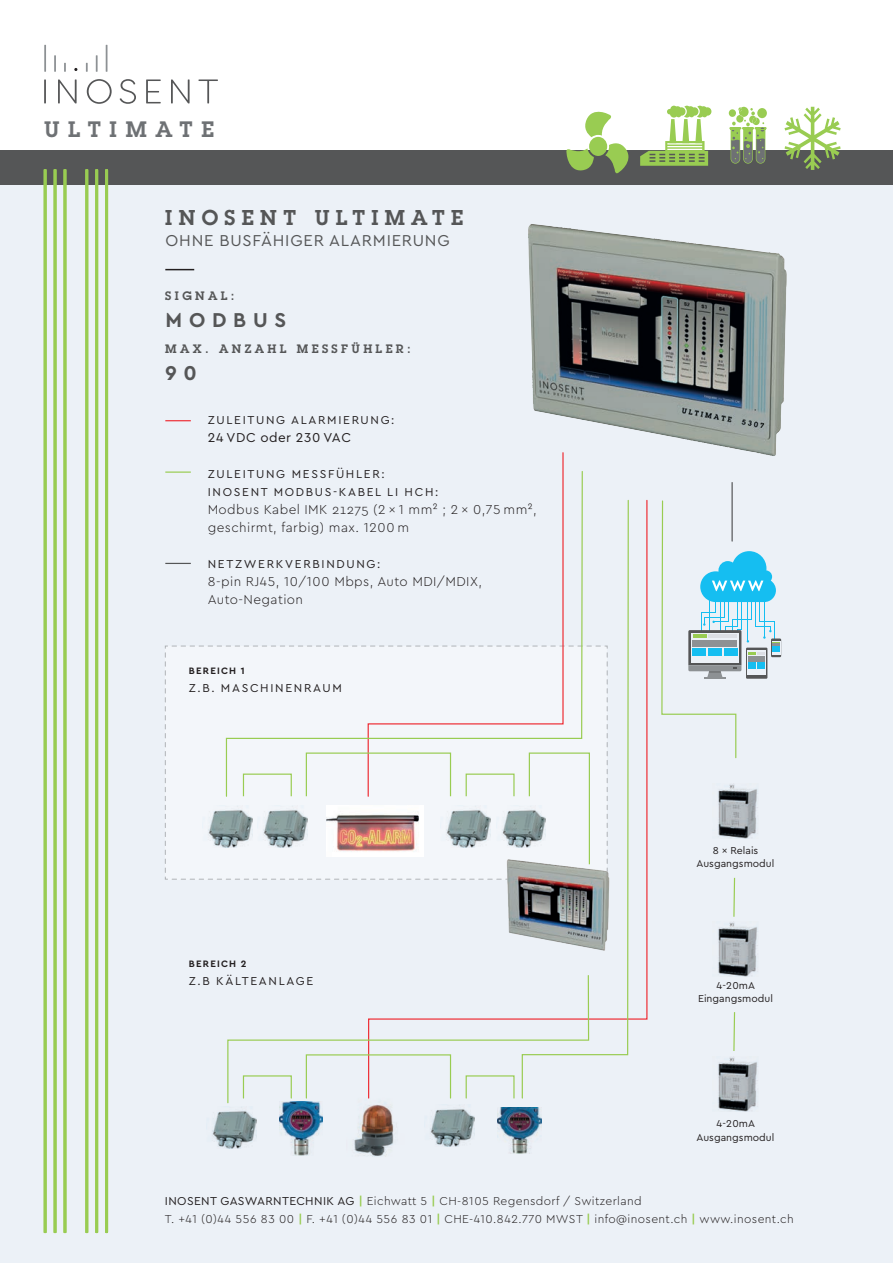
<style>
.page{position:relative;width:893px;height:1263px;background:#fff}
.page>*{position:absolute;margin:0;border:0;box-sizing:border-box;transform-origin:0 0}
.t1{font:600 21.9px "Lubalin Graph";letter-spacing:.4em;color:#6e7174}
.t2{font:600 21px "Lubalin Graph";letter-spacing:.3em;color:#555657}
.t3{font:700 21px "Cera PRO";letter-spacing:.32em;color:#555657}
.t4{font:16.5px "Cera PRO";letter-spacing:.05em;color:#555657}
.t5{font:300 13.5px/18px "Cera PRO";letter-spacing:.03em;color:#231f20}
.t6{font:13.5px "Cera PRO";letter-spacing:.04em;color:#231f20}
.t7{font:300 12px/18px "Cera PRO";letter-spacing:.03em;color:#231f20}
.t8{font:12px/18px "Cera PRO";letter-spacing:.14em;color:#231f20}
.t9{font:600 12px "Lubalin Graph";letter-spacing:.28em;color:#555657}
.t10{font:10.5px/13.5px "Cera PRO";color:#231f20;text-align:center}
.t11{font:700 9.75px "Cera PRO";letter-spacing:.12em;color:#231f20}
.s1{font-weight:400}
.s2{font-weight:700;color:#99cc52}
</style>
<div class="page">
<div style="left:0;top:157px;width:893px;height:1106px;background:#ecf1f7"></div>
<div style="left:0;top:150px;width:893px;height:34px;background:#555657"></div>
<svg style="left:44px;top:79px;width:174px;height:25px"></svg>
<hr style="left:44px;top:45px;width:2px;height:27px;background:#8d9194">
<svg style="left:54px;top:55px;width:2px;height:17px"></svg>
<svg style="left:64px;top:63px;width:2px;height:9px"></svg>
<svg style="left:106px;top:45px;width:1px;height:27px"></svg>
<svg style="left:96px;top:55px;width:2px;height:17px"></svg>
<svg style="left:86px;top:63px;width:2px;height:9px"></svg>
<svg style="left:784px;top:107px;width:57px;height:63px"></svg>
<svg style="left:729px;top:107px;width:38px;height:57px"></svg>
<svg style="left:640px;top:106px;width:71px;height:60px"></svg>
<svg style="left:566px;top:111px;width:63px;height:63px"></svg>
<div style="left:44px;top:169px;width:3px;height:1064px;border:2px solid #99cc52"></div>
<div style="left:54px;top:169px;width:3px;height:1064px;border:2px solid #99cc52"></div>
<div style="left:63px;top:169px;width:3px;height:1064px;border:2px solid #99cc52"></div>
<div style="left:105px;top:169px;width:3px;height:1064px;border:2px solid #99cc52"></div>
<div style="left:95px;top:169px;width:3px;height:1064px;border:2px solid #99cc52"></div>
<div style="left:85px;top:169px;width:3px;height:1064px;border:2px solid #99cc52"></div>
<img style="left:528px;top:224px;width:259px;height:232px">
<svg style="left:165px;top:645px;width:202px;height:235px"></svg>
<img style="left:202px;top:806px;width:50px;height:42px">
<img style="left:258px;top:806px;width:50px;height:42px">
<hr style="left:731px;top:482px;width:2px;height:59px;background:#555657">
<svg style="left:733px;top:877px;width:3px;height:40px"></svg>
<svg style="left:733px;top:1012px;width:3px;height:39px"></svg>
<img style="left:718px;top:783px;width:40px;height:55px">
<img style="left:718px;top:1057px;width:40px;height:55px">
<img style="left:718px;top:921px;width:40px;height:56px">
<svg style="left:165px;top:269px;width:29px;height:1px"></svg>
<img style="left:327px;top:806px;width:40px;height:50px">
<img style="left:212px;top:1111px;width:44px;height:37px">
<img style="left:279px;top:1104px;width:44px;height:52px">
<img style="left:430px;top:1109px;width:44px;height:37px">
<img style="left:497px;top:1107px;width:45px;height:46px">
<img style="left:354px;top:1105px;width:40px;height:52px">
<svg style="left:165px;top:420px;width:26px;height:1px"></svg>
<hr style="left:165px;top:471px;width:26px;height:2px;background:#99cc52">
<svg style="left:165px;top:563px;width:26px;height:1px"></svg>
<svg style="left:367px;top:500px;width:281px;height:520px"></svg>
<svg style="left:225px;top:470px;width:358px;height:327px"></svg>
<svg style="left:521px;top:499px;width:108px;height:557px"></svg>
<svg style="left:661px;top:500px;width:119px;height:259px"></svg>
<svg style="left:227px;top:974px;width:363px;height:130px"></svg>
<div style="left:243px;top:773px;width:49px;height:24px;border:1px solid #99cc52"></div>
<div style="left:243px;top:1075px;width:49px;height:24px;border:1px solid #99cc52"></div>
<div style="left:466px;top:773px;width:49px;height:24px;border:1px solid #99cc52"></div>
<div style="left:466px;top:1075px;width:49px;height:24px;border:1px solid #99cc52"></div>
<div style="left:306px;top:752px;width:145px;height:45px;border:1px solid #99cc52"></div>
<div style="left:306px;top:1054px;width:145px;height:45px;border:1px solid #99cc52"></div>
<svg style="left:528px;top:752px;width:63px;height:113px"></svg>
<h1 class="t1" style="left:44px;top:115px;width:172px">ULTIMATE</h1>
<h2 class="t2" style="left:165px;top:204px;width:300px">INOSENT ULTIMATE</h2>
<h3 class="t4" style="left:165px;top:230px;width:286px">OHNE BUSFÄHIGER ALARMIERUNG</h3>
<p class="t9" style="left:165px;top:288px;width:71px">SIGNAL:</p>
<h2 class="t3" style="left:166px;top:306px;width:122px">MODBUS</h2>
<p class="t9" style="left:165px;top:341px;width:247px">MAX. ANZAHL MESSFÜHLER:</p>
<h2 class="t3" style="left:165px;top:359px;width:33px">9 0</h2>
<p class="t8" style="left:208px;top:410px;width:188px">ZULEITUNG ALARMIERUNG:</p>
<p class="t6" style="left:208px;top:429px;width:145px">24 VDC oder 230 VAC</p>
<p class="t8" style="left:208px;top:464px;width:232px">ZULEITUNG MESSFÜHLER:<br>INOSENT MODBUS-KABEL LI HCH:</p>
<p class="t5" style="left:208px;top:500px;width:331px">Modbus Kabel IMK 21275 (2 × 1 mm² ; 2 × 0,75 mm², geschirmt, farbig) max. 1200 m</p>
<p class="t8" style="left:208px;top:554px;width:174px">NETZWERKVERBINDUNG:</p>
<p class="t5" style="left:208px;top:572px;width:276px">8-pin RJ45, 10/100 Mbps, Auto MDI/MDIX,<br>Auto-Negation</p>
<p class="t11" style="left:189px;top:665px;width:57px">BEREICH 1</p>
<p class="t8" style="left:189px;top:679px;width:155px">Z.B. MASCHINENRAUM</p>
<p class="t11" style="left:189px;top:957px;width:59px">BEREICH 2</p>
<p class="t8" style="left:189px;top:972px;width:126px">Z.B KÄLTEANLAGE</p>
<p class="t10" style="left:697px;top:843px;width:79px">8 × Relais<br>Ausgangsmodul</p>
<p class="t10" style="left:698px;top:978px;width:76px">4-20mA<br>Eingangsmodul</p>
<p class="t10" style="left:697px;top:1116px;width:79px">4-20mA<br>Ausgangsmodul</p>
<p class="t7" style="left:165px;top:1191px;width:630px"><span class="s1">INOSENT GASWARNTECHNIK AG</span> <span class="s2">|</span> Eichwatt 5 <span class="s2">|</span> CH-8105 Regensdorf / Switzerland<br>T. +41 (0)44 556 83 00 <span class="s2">|</span> F. +41 (0)44 556 83 01 <span class="s2">|</span> CHE-410.842.770 MWST <span class="s2">|</span> info@inosent.ch <span class="s2">|</span> www.inosent.ch</p>
</div>
